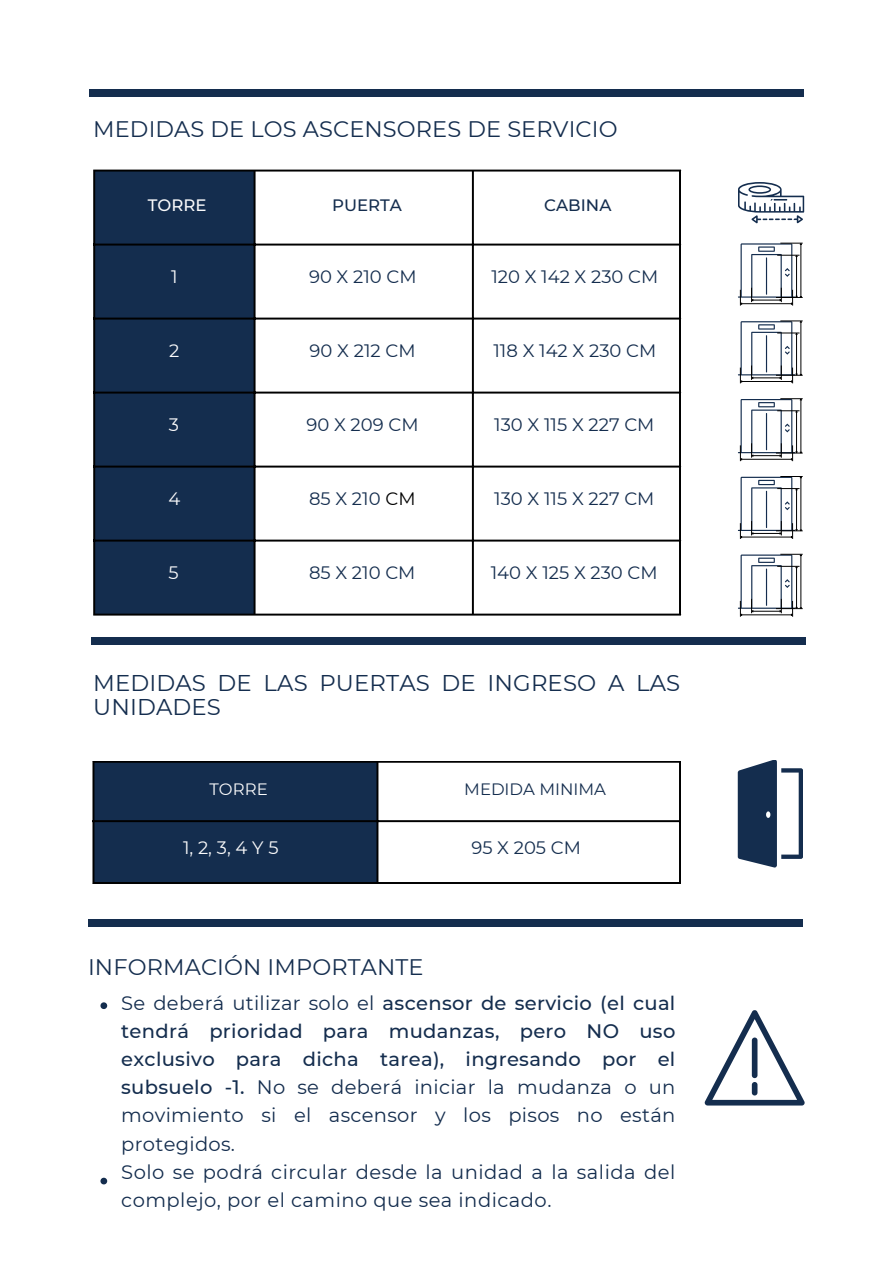
<style>
.page{position:relative;width:894px;height:1264px;background:#fff}
.page>*{position:absolute;margin:0;border:0;box-sizing:border-box;transform-origin:0 0}
.t1{font:22.8px/24.8px "Montserrat";letter-spacing:.005em;color:#142d4e}
.t2{font:22.5px "Montserrat";letter-spacing:.005em;color:#142d4e}
.t3{font:19.5px/28.2px "Montserrat";letter-spacing:.02em;color:#142d4e}
.t4{font:18px "Montserrat";color:#142d4e}
.t5{font:18px "Montserrat";color:#fafafb}
.t6{font:500 16.5px "Montserrat";color:#142d4e}
.t7{font:16.5px "Montserrat";color:#142d4e}
.t8{font:500 16.5px "Montserrat";color:#fafafb}
.t9{font:16.5px "Montserrat";color:#fafafb}
.s1{color:#000}
.s2{font-weight:500}
</style>
<div class="page">
<div style="left:89px;top:89px;width:714px;height:8px;background:#142d4e"></div>
<div style="left:95px;top:171px;width:158px;height:442px;background:#142d4e"></div>
<hr style="left:93px;top:171px;width:2px;height:442px;background:#000">
<hr style="left:253px;top:171px;width:2px;height:442px;background:#000">
<hr style="left:472px;top:171px;width:1px;height:442px;background:#000">
<hr style="left:678px;top:171px;width:2px;height:442px;background:#000">
<hr style="left:93px;top:170px;width:587px;height:1px;background:#000">
<hr style="left:93px;top:243px;width:587px;height:2px;background:#000">
<hr style="left:93px;top:317px;width:587px;height:2px;background:#000">
<hr style="left:93px;top:391px;width:587px;height:2px;background:#000">
<hr style="left:93px;top:465px;width:587px;height:2px;background:#000">
<hr style="left:93px;top:539px;width:587px;height:2px;background:#000">
<hr style="left:93px;top:613px;width:587px;height:2px;background:#000">
<svg style="left:738px;top:243px;width:64px;height:62px"></svg>
<svg style="left:738px;top:320px;width:64px;height:63px"></svg>
<svg style="left:738px;top:398px;width:64px;height:63px"></svg>
<svg style="left:738px;top:476px;width:64px;height:63px"></svg>
<svg style="left:738px;top:554px;width:64px;height:62px"></svg>
<svg style="left:738px;top:182px;width:66px;height:41px"></svg>
<svg style="left:737px;top:760px;width:65px;height:107px"></svg>
<div style="left:94px;top:762px;width:282px;height:120px;background:#142d4e"></div>
<hr style="left:92px;top:762px;width:2px;height:120px;background:#000">
<hr style="left:376px;top:762px;width:2px;height:120px;background:#000">
<hr style="left:678px;top:762px;width:2px;height:120px;background:#000">
<hr style="left:92px;top:760px;width:588px;height:2px;background:#000">
<hr style="left:92px;top:820px;width:588px;height:2px;background:#000">
<hr style="left:92px;top:882px;width:588px;height:2px;background:#000">
<div style="left:91px;top:637px;width:714px;height:8px;background:#142d4e"></div>
<div style="left:88px;top:919px;width:714px;height:8px;background:#142d4e"></div>
<svg style="left:704px;top:1010px;width:100px;height:95px"></svg>
<svg style="left:100px;top:1002px;width:7px;height:7px"></svg>
<svg style="left:100px;top:1177px;width:7px;height:7px"></svg>
<p class="t2" style="left:93px;top:115px;width:526px">MEDIDAS DE LOS ASCENSORES DE SERVICIO</p>
<p class="t8" style="left:148px;top:195px;width:60px">TORRE</p>
<h1 class="t6" style="left:332px;top:195px;width:71px">PUERTA</h1>
<h4 class="t6" style="left:544px;top:195px;width:69px">CABINA</h4>
<h4 class="t5" style="left:171px;top:265px;width:8px">1</h4>
<h2 class="t4" style="left:309px;top:265px;width:109px">90 X 210 CM</h2>
<h2 class="t4" style="left:491px;top:265px;width:168px">120 X 142 X 230 CM</h2>
<p class="t5" style="left:169px;top:339px;width:12px">2</p>
<h2 class="t4" style="left:309px;top:339px;width:107px">90 X 212 CM</h2>
<p class="t4" style="left:493px;top:339px;width:164px">118 X 142 X 230 CM</p>
<h4 class="t5" style="left:169px;top:413px;width:12px">3</h4>
<h2 class="t4" style="left:306px;top:413px;width:114px">90 X 209 CM</h2>
<h2 class="t4" style="left:494px;top:413px;width:162px">130 X 115 X 227 CM</h2>
<h2 class="t5" style="left:168px;top:487px;width:13px">4</h2>
<p class="t4" style="left:309px;top:487px;width:108px">85 X 210 <span class="s1">CM</span></p>
<h2 class="t4" style="left:494px;top:487px;width:162px">130 X 115 X 227 CM</h2>
<h2 class="t5" style="left:168px;top:561px;width:12px">5</h2>
<h2 class="t4" style="left:309px;top:561px;width:108px">85 X 210 CM</h2>
<h2 class="t4" style="left:490px;top:561px;width:168px">140 X 125 X 230 CM</h2>
<h2 class="t1" style="left:93px;top:670px;width:588px">MEDIDAS DE LAS PUERTAS DE INGRESO A LAS<br>UNIDADES</h2>
<h2 class="t9" style="left:209px;top:779px;width:60px">TORRE</h2>
<p class="t7" style="left:464px;top:779px;width:143px">MEDIDA MINIMA</p>
<p class="t5" style="left:183px;top:836px;width:97px">1,2,3,4Y5</p>
<h1 class="t2" style="left:88px;top:952px;width:337px">INFORMACIÓN IMPORTANTE</h1>
<p class="t4" style="left:471px;top:836px;width:111px">95 X 205 CM</p>
<h1 class="t3" style="left:121px;top:988px;width:555px">Se deberá utilizar solo el <span class="s2">ascensor de servicio (el cual tendrá prioridad para mudanzas, pero NO uso exclusivo para dicha tarea), ingresando por el subsuelo -1.</span> No se deberá iniciar la mudanza o un movimiento si el ascensor y los pisos no están protegidos.<br>Solo se podrá circular desde la unidad a la salida del complejo, por el camino que sea indicado.</h1>
</div>
